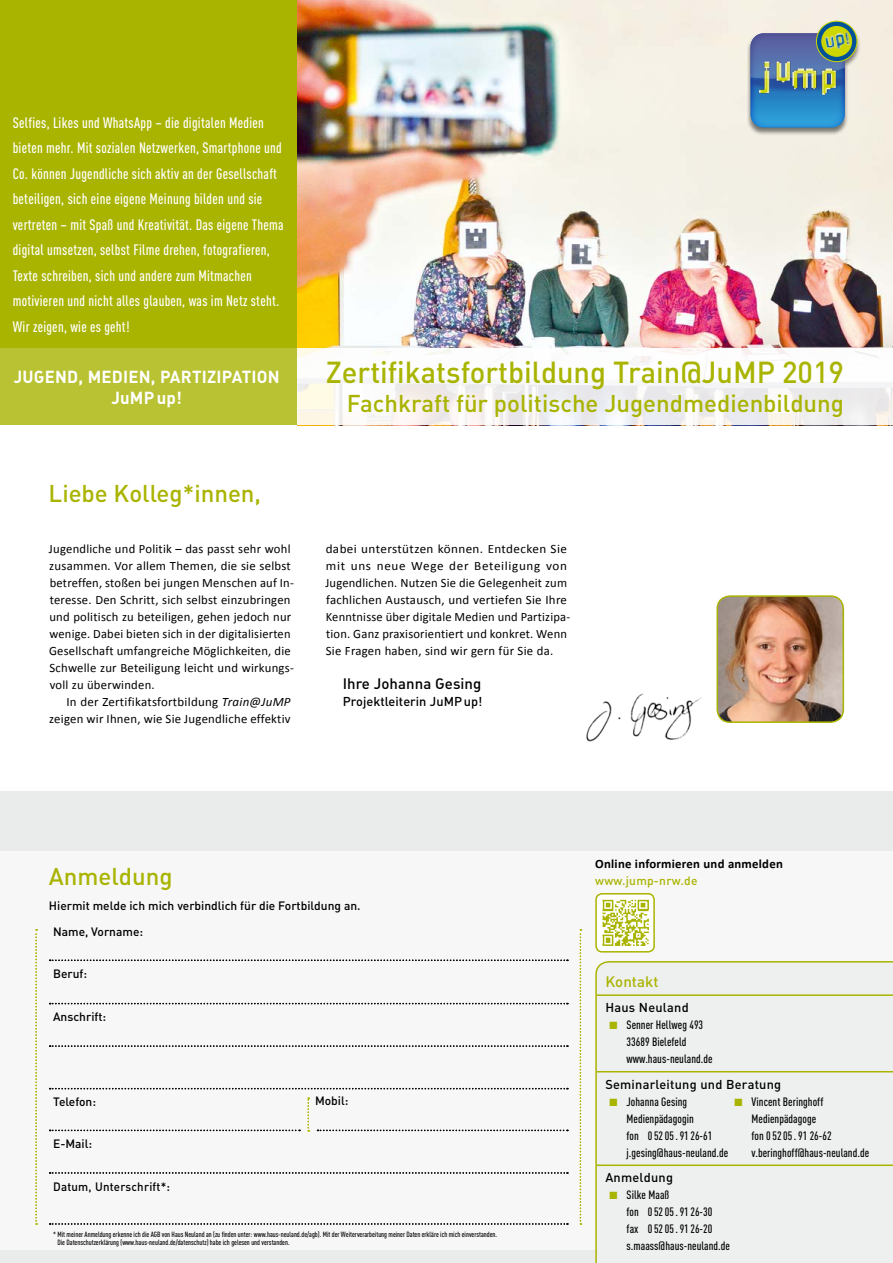
<style>
.page{position:relative;width:893px;height:1263px;background:#fff}
.page>*{position:absolute;margin:0;border:0;box-sizing:border-box;transform-origin:0 0}
.t1{font:42.75px "Scala Sans";color:#fff}
.t2{font:32.4px "Scala Sans";color:#fff}
.t3{font:30px "DIN Medium Alternate";color:#a9b400}
.t4{font:24px "DIN Medium Alternate";color:#a9b400}
.t5{font:500 24px "DIN";color:#a9b400}
.t6{font:17.25px "DIN Bold Alternate";letter-spacing:.015em;color:#fff}
.t7{font:15px/25.5px "DIN Cond Medium Alternate";letter-spacing:.02em;color:#fff}
.t8{font:15px "DIN Medium Alternate";letter-spacing:.005em;color:#000}
.t9{font:15px "DIN Medium Alternate";letter-spacing:.005em;color:#a9b400}
.t10{font:12.75px/17px "Calibri";letter-spacing:.02em;color:#000}
.t11{font:500 12.75px "DIN";letter-spacing:.02em;color:#000}
.t12{font:700 12.75px "Calibri";letter-spacing:.02em;color:#000}
.t13{font:500 12px/17px "DIN Cond";letter-spacing:.005em;color:#000}
.t14{font:12px "DIN Medium Alternate";color:#000}
.t15{font:12px "DIN Medium Alternate";letter-spacing:.02em;color:#000;scale:.96 1}
.t16{font:12px "DIN Medium Alternate";letter-spacing:.02em;color:#a9b400}
.t17{font:500 7.5px/8.6px "DIN Cond";color:#000}
.s1{font-family:"DIN";font-weight:500}
.s2{font-style:italic}
.s3{color:#a9b400}
</style>
<div class="page">
<div style="left:0;top:850px;width:893px;height:400px;background:#f3f3f3"></div>
<div style="left:0;top:1250px;width:893px;height:13px;background:#eaebeb"></div>
<svg style="left:595px;top:961px;width:298px;height:302px"></svg>
<div style="left:0;top:0;width:298px;height:425px;background:#a9b400"></div>
<div style="left:0;top:791px;width:893px;height:59px;background:#eaebeb"></div>
<img style="left:586px;top:693px;width:116px;height:49px">
<img style="left:719px;top:596px;width:124px;height:126px">
<div style="left:716px;top:595px;width:128px;height:128px;border:2px solid #a9b400;border-radius:13px"></div>
<img style="left:596px;top:896px;width:58px;height:56px">
<div style="left:595px;top:893px;width:60px;height:59px;border:2px solid #a9b400;border-radius:6px"></div>
<svg style="left:50px;top:1003px;width:518px;height:1px"></svg>
<svg style="left:50px;top:1045px;width:518px;height:2px"></svg>
<svg style="left:50px;top:1088px;width:518px;height:1px"></svg>
<svg style="left:50px;top:1130px;width:250px;height:1px"></svg>
<svg style="left:318px;top:1130px;width:250px;height:1px"></svg>
<svg style="left:50px;top:1172px;width:518px;height:2px"></svg>
<svg style="left:50px;top:959px;width:518px;height:2px"></svg>
<svg style="left:308px;top:1097px;width:1px;height:34px"></svg>
<svg style="left:35px;top:929px;width:2px;height:296px"></svg>
<svg style="left:50px;top:1223px;width:518px;height:2px"></svg>
<img style="left:298px;top:0;width:595px;height:349px">
<svg style="left:580px;top:929px;width:1px;height:296px"></svg>
<svg style="left:298px;top:349px;width:595px;height:76px"></svg>
<div style="left:0;top:349px;width:298px;height:76px;background:#b9c232"></div>
<div style="left:747px;top:21px;width:114px;height:115px;background:#000;opacity:.5"></div>
<svg style="left:816px;top:21px;width:41px;height:41px"></svg>
<div style="left:816px;top:21px;width:41px;height:41px;border:1px solid #ced600;border-radius:50%"></div>
<div style="left:822px;top:26px;width:30px;height:30px;background:#ced600;border-radius:50%"></div>
<div style="left:821px;top:26px;width:31px;height:31px;border:1px solid #ced600;border-radius:50%"></div>
<img style="left:840px;top:28px;width:8px;height:5px">
<img style="left:750px;top:33px;width:100px;height:95px">
<p class="t7" style="left:13px;top:109px;width:272px">Selfies, Likes und WhatsApp – die digitalen Medien bieten mehr. Mit sozialen Netzwerken, Smartphone und Co. können Jugendliche sich aktiv an der Gesellschaft beteiligen, sich eine eigene Meinung bilden und sie vertreten – mit Spaß und Kreativität. Das eigene Thema digital umsetzen, selbst Filme drehen, fotografieren, Texte schreiben, sich und andere zum Mitmachen motivieren und nicht alles glauben, was im Netz steht.<br>Wir zeigen, wie es geht!</p>
<h1 class="t1" style="left:1px;top:114px;width:178px">en Source</h1>
<h1 class="t1" style="left:53px;top:158px;width:179px">Politik 2.0</h1>
<h2 class="t2" style="left:-3px;top:207px;width:54px">tion</h2>
<h2 class="t2" style="left:71px;top:244px;width:224px">Meinungsvielfalt</h2>
<h3 class="t6" style="left:14px;top:365px;width:267px">JUGEND, MEDIEN, PARTIZIPATION</h3>
<h3 class="t3" style="left:326px;top:353px;width:520px">Zertifikatsfortbildung Train@JuMP <span class="s1">2019</span></h3>
<h3 class="t6" style="left:111px;top:386px;width:72px">JUMPUP!</h3>
<h3 class="t4" style="left:347px;top:388px;width:499px">Fachkraft für politische Jugendmedienbildung</h3>
<h3 class="t5" style="left:49px;top:478px;width:214px">Liebe Kolleg*innen,</h3>
<p class="t10" style="left:49px;top:539px;width:246px">Jugendliche und Politik – das passt sehr wohl zusammen. Vor allem Themen, die sie selbst betreffen, stoßen bei jungen Menschen auf In&shy;teresse. Den Schritt, sich selbst einzubringen und politisch zu beteiligen, gehen jedoch nur wenige. Dabei bieten sich in der digitalisierten Gesellschaft umfangreiche Möglichkeiten, die Schwelle zur Beteiligung leicht und wirkungs&shy;voll zu überwinden.</p>
<p class="t10" style="left:49px;top:693px;width:243px;text-align:right">In der Zertifikatsfortbildung <span class="s2">Train@JuMP </span>zeigen wir Ihnen, wie Sie Jugendliche effektiv</p>
<p class="t10" style="left:325px;top:539px;width:246px">dabei unterstützen können. Entdecken Sie mit uns neue Wege der Beteiligung von Jugendlichen. Nutzen Sie die Gelegenheit zum fachlichen Austausch, und vertiefen Sie Ihre Kenntnisse über digitale Medien und Partizipa&shy;tion. Ganz praxisorientiert und konkret. Wenn Sie Fragen haben, sind wir gern für Sie da.</p>
<p class="t8" style="left:343px;top:674px;width:140px">Ihre Johanna Gesing</p>
<p class="t11" style="left:343px;top:693px;width:141px">Projektleiterin JuMPup!</p>
<h3 class="t5" style="left:49px;top:860px;width:125px">Anmeldung</h3>
<p class="t14" style="left:53px;top:923px;width:92px">Name, Vorname:</p>
<p class="t14" style="left:53px;top:966px;width:36px">Beruf:</p>
<p class="t14" style="left:53px;top:1008px;width:55px">Anschrift:</p>
<p class="t14" style="left:49px;top:898px;width:313px">Hiermit melde ich mich verbindlich für die Fortbildung an.</p>
<p class="t14" style="left:53px;top:1094px;width:45px">Telefon:</p>
<p class="t14" style="left:53px;top:1136px;width:41px">E-Mail:</p>
<p class="t14" style="left:315px;top:1093px;width:35px">Mobil:</p>
<p class="t15" style="left:53px;top:1179px;width:123px">Datum, Unterschrift*:</p>
<p class="t17" style="left:57px;top:1230px;width:441px;text-indent:-4px">* Mit meiner Anmeldung erkenne ich die AGB von Haus Neuland an (zu finden unter: www.haus-neuland.de/agb). Mit der Weiterverarbeitung meiner Daten erkläre ich mich einverstanden.<br>Die Datenschutzerklärung (www.haus-neuland.de/datenschutz) habe ich gelesen und verstanden.</p>
<p class="t12" style="left:595px;top:855px;width:189px">Online informieren und anmelden</p>
<p class="t16" style="left:595px;top:873px;width:104px">www.jump-nrw.de</p>
<p class="t9" style="left:605px;top:971px;width:55px">Kontakt</p>
<p class="t11" style="left:605px;top:999px;width:85px">Haus Neuland</p>
<p class="t13" style="left:627px;top:1016px;width:88px;text-indent:-17px"><span class="s3">■</span> Senner Hellweg 493<br>33689 Bielefeld www.haus-neuland.de</p>
<p class="t11" style="left:605px;top:1076px;width:177px">Seminarleitung und Beratung</p>
<p class="t13" style="left:627px;top:1093px;width:103px;text-indent:-17px"><span class="s3">■</span> Johanna Gesing<br>Medienpädagogin<br>fon 05205.9126-61 j.gesing@haus-neuland.de</p>
<p class="t11" style="left:605px;top:1169px;width:69px">Anmeldung</p>
<p class="t13" style="left:627px;top:1186px;width:105px;text-indent:-17px"><span class="s3">■</span> Silke Maaß<br>fon 05205.9126-30<br>fax 05205.9126-20 s.maass@haus-neuland.de</p>
<p class="t13" style="left:752px;top:1093px;width:119px;text-indent:-17px"><span class="s3">■</span> Vincent Beringhoff<br>Medienpädagoge<br>fon 05205.91 26-62 v.beringhoff@haus-neuland.de</p>
</div>
